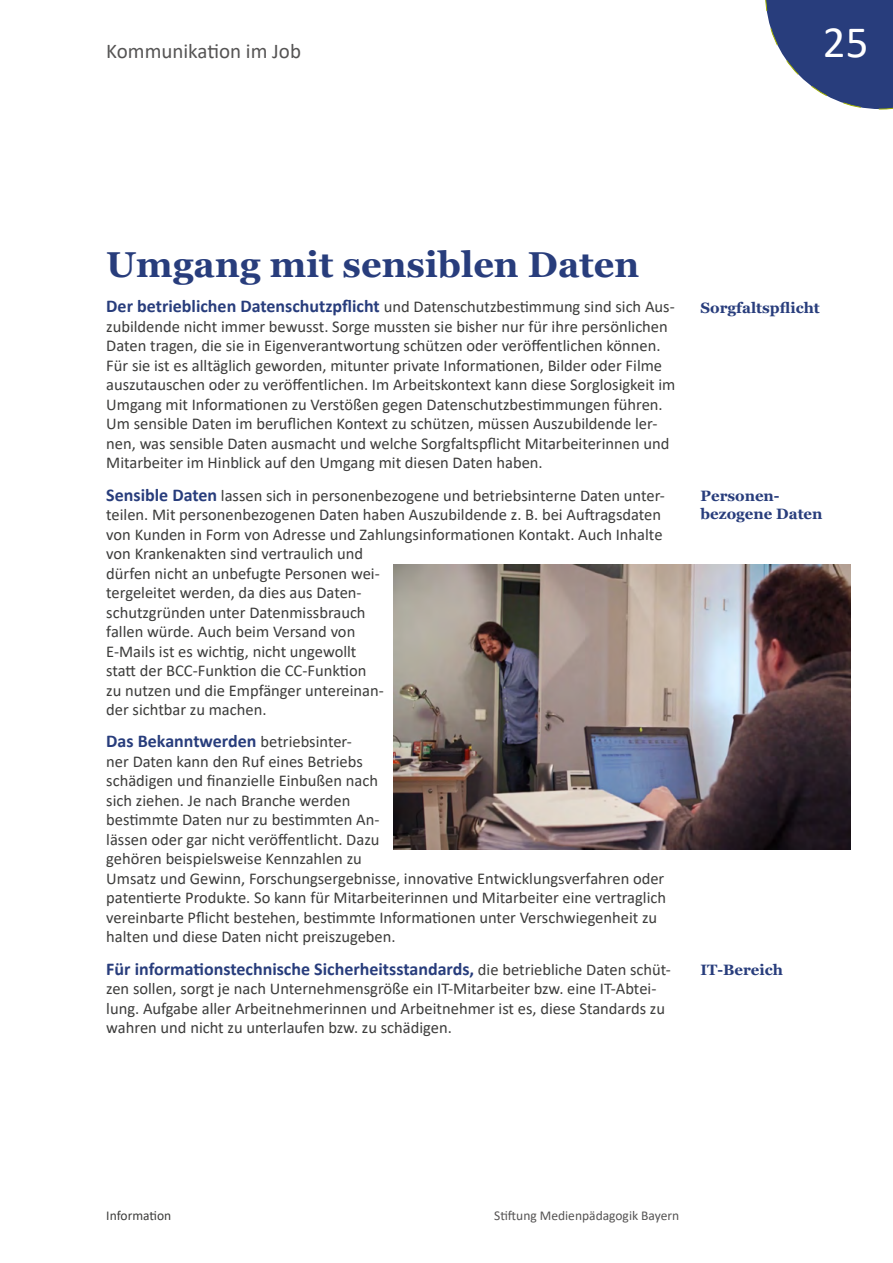
<style>
.page{position:relative;width:893px;height:1263px;background:#fff}
.page>*{position:absolute;margin:0;border:0;box-sizing:border-box;transform-origin:0 0}
.t1{font:45px "Calibri";color:#fff}
.t2{font:700 36px "Georgia";color:#283d7c}
.t3{font:21px "Calibri";color:#555454}
.t4{font:700 18px "Calibri";color:#283d7c}
.t5{font:16.5px/19.5px "Calibri";color:#3c3c3b}
.t6{font:700 15px/18px "Georgia";color:#283d7c}
.t7{font:13.5px "Calibri";color:#555454}
.t8{font:13.5px "Calibri";color:#3c3c3b}
.s1{font-weight:700;font-size:18px;color:#283d7c}
.s2{font-weight:400;font-size:16.5px;color:#3c3c3b}
</style>
<div class="page">
<svg style="left:765px;top:0;width:128px;height:109px"></svg>
<img style="left:393px;top:564px;width:457px;height:285px">
<p class="t3" style="left:106px;top:37px;width:196px">Kommunikation im Job</p>
<h1 class="t1" style="left:823px;top:11px;width:47px">25</h1>
<h2 class="t2" style="left:106px;top:242px;width:534px">Umgang mit sensiblen Daten</h2>
<p class="t5" style="left:106px;top:297px;width:571px"><span class="s1">Der betrieblichen Datenschutzpflicht</span> und Datenschutzbestimmung sind sich Aus&shy;zubildende nicht immer bewusst. Sorge mussten sie bisher nur für ihre persönlichen Daten tragen, die sie in Eigenverantwortung schützen oder veröffentlichen können.<br>Für sie ist es alltäglich geworden, mitunter private Informationen, Bilder oder Filme auszutauschen oder zu veröffentlichen. Im Arbeitskontext kann diese Sorglosigkeit im Umgang mit Informationen zu Verstößen gegen Datenschutzbestimmungen führen.<br>Um sensible Daten im beruflichen Kontext zu schützen, müssen Auszubildende ler&shy;nen, was sensible Daten ausmacht und welche Sorgfaltspflicht Mitarbeiterinnen und Mitarbeiter im Hinblick auf den Umgang mit diesen Daten haben.</p>
<p class="t5" style="left:106px;top:485px;width:560px"><span class="s1">Sensible Daten</span> lassen sich in personenbezogene und betriebsinterne Daten unter&shy;teilen. Mit personenbezogenen Daten haben Auszubildende z. B. bei Auftragsdaten von Kunden in Form von Adresse und Zahlungsinformationen Kontakt. Auch Inhalte von Krankenakten sind vertraulich und<br>dürfen nicht an unbefugte Personen wei-<br>tergeleitet werden, da dies aus Daten-<br>schutzgründen unter Datenmissbrauch<br>fallen würde. Auch beim Versand von<br>E-Mails ist es wichtig, nicht ungewollt<br>statt der BCC-Funktion die CC-Funktion<br>zu nutzen und die Empfänger untereinan-<br>der sichtbar zu machen.</p>
<p class="t4" style="left:106px;top:729px;width:247px">Das Bekanntwerden <span class="s2">betriebsinter-</span></p>
<p class="t5" style="left:106px;top:751px;width:561px">ner Daten kann den Ruf eines Betriebs<br>schädigen und finanzielle Einbußen nach<br>sich ziehen. Je nach Branche werden<br>bestimmte Daten nur zu bestimmten An-<br>lässen oder gar nicht veröffentlicht. Dazu<br>gehören beispielsweise Kennzahlen zu<br>Umsatz und Gewinn, Forschungsergebnisse, innovative Entwicklungsverfahren oder patentierte Produkte. So kann für Mitarbeiterinnen und Mitarbeiter eine vertraglich vereinbarte Pflicht bestehen, bestimmte Informationen unter Verschwiegenheit zu halten und diese Daten nicht preiszugeben.</p>
<p class="t4" style="left:106px;top:956px;width:566px">Für informationstechnische Sicherheitsstandards, <span class="s2">die betriebliche Daten schüt-</span></p>
<p class="t5" style="left:106px;top:978px;width:560px">zen sollen, sorgt je nach Unternehmensgröße ein IT-Mitarbeiter bzw. eine IT-Abtei&shy;lung. Aufgabe aller Arbeitnehmerinnen und Arbeitnehmer ist es, diese Standards zu wahren und nicht zu unterlaufen bzw. zu schädigen.</p>
<p class="t6" style="left:701px;top:299px;width:121px">Sorgfaltspflicht</p>
<p class="t6" style="left:701px;top:487px;width:123px">Personen&shy;bezogene Daten</p>
<p class="t6" style="left:701px;top:961px;width:84px">IT-Bereich</p>
<p class="t8" style="left:106px;top:1206px;width:66px">Information</p>
<p class="t7" style="left:494px;top:1206px;width:187px">Stiftung Medienpädagogik Bayern</p>
</div>
